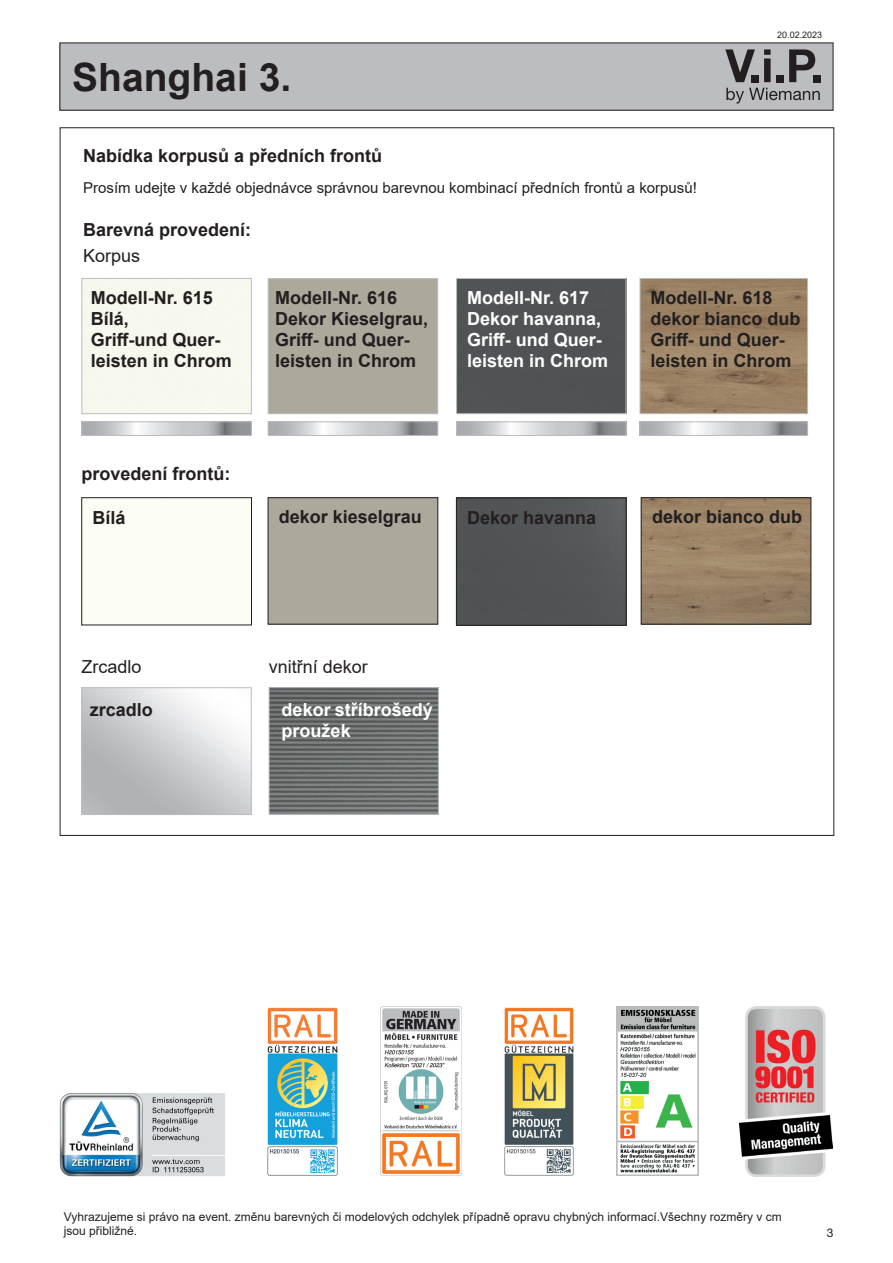
<style>
.page{position:relative;width:893px;height:1263px;background:#fff}
.page>*{position:absolute;margin:0;border:0;box-sizing:border-box;transform-origin:0 0}
.t1{font:700 39px "Arial";color:#231f20}
.t2{font:700 18px/21px "Arial";color:#231f20}
.t3{font:700 18px/21px "Arial";color:#fff}
.t4{font:18px "Arial";color:#231f20}
.t5{font:15px "Arial";color:#231f20}
.t6{font:12px/14.4px "Arial";color:#231f20}
.t7{font:12px "Helvetica Neue LT Std";color:#231f20}
.t8{font:9px "Arial";color:#231f20}
</style>
<div class="page">
<div style="left:60px;top:43px;width:773px;height:67px;background:#bcbdc0"></div>
<div style="left:60px;top:43px;width:773px;height:68px;border:1px solid #231f20"></div>
<svg style="left:725px;top:49px;width:30px;height:33px"></svg>
<div style="left:751px;top:75px;width:8px;height:7px;background:#231f20"></div>
<svg style="left:764px;top:49px;width:7px;height:33px"></svg>
<div style="left:776px;top:75px;width:7px;height:7px;background:#231f20"></div>
<svg style="left:789px;top:49px;width:26px;height:33px"></svg>
<div style="left:813px;top:75px;width:8px;height:7px;background:#231f20"></div>
<svg style="left:726px;top:88px;width:94px;height:16px"></svg>
<div style="left:82px;top:497px;width:170px;height:128px;border:1px solid #231f20"></div>
<div style="left:268px;top:497px;width:170px;height:127px;border:1px solid #231f20"></div>
<img style="left:643px;top:499px;width:166px;height:123px">
<div style="left:641px;top:497px;width:170px;height:127px;border:1px solid #231f20"></div>
<div style="left:458px;top:500px;width:166px;height:123px;background:#515455"></div>
<div style="left:456px;top:498px;width:170px;height:127px;border:1px solid #231f20"></div>
<div style="left:82px;top:687px;width:170px;height:128px;border:1px solid #bcbdc0"></div>
<img style="left:271px;top:689px;width:166px;height:124px">
<div style="left:269px;top:687px;width:170px;height:128px;border:1px solid #bcbdc0"></div>
<div style="left:268px;top:278px;width:170px;height:136px;border:1px solid #bcbdc0"></div>
<svg style="left:270px;top:424px;width:166px;height:10px;background:#c0c1c3"></svg>
<div style="left:268px;top:422px;width:170px;height:14px;border:1px solid #bcbdc0"></div>
<div style="left:82px;top:278px;width:170px;height:136px;border:1px solid #bcbdc0"></div>
<svg style="left:84px;top:424px;width:166px;height:10px;background:#c0c1c3"></svg>
<div style="left:82px;top:422px;width:170px;height:14px;border:1px solid #bcbdc0"></div>
<div style="left:458px;top:280px;width:166px;height:132px;background:#505354"></div>
<div style="left:456px;top:278px;width:170px;height:136px;border:1px solid #bcbdc0"></div>
<svg style="left:458px;top:424px;width:166px;height:10px;background:#c0c1c3"></svg>
<div style="left:456px;top:422px;width:170px;height:14px;border:1px solid #bcbdc0"></div>
<img style="left:642px;top:280px;width:164px;height:132px">
<div style="left:640px;top:278px;width:168px;height:136px;border:1px solid #bcbdc0"></div>
<svg style="left:642px;top:424px;width:164px;height:10px;background:#c0c1c3"></svg>
<div style="left:640px;top:422px;width:168px;height:14px;border:1px solid #bcbdc0"></div>
<img style="left:60px;top:1092px;width:165px;height:84px">
<img style="left:740px;top:1006px;width:93px;height:171px">
<img style="left:617px;top:1006px;width:81px;height:169px">
<img style="left:504px;top:1007px;width:70px;height:169px">
<img style="left:380px;top:1006px;width:81px;height:169px">
<img style="left:267px;top:1007px;width:71px;height:169px">
<h1 class="t1" style="left:72px;top:50px;width:220px">Shanghai 3.</h1>
<p class="t2" style="left:83px;top:145px;width:301px">Nabídka korpusů a předních frontů</p>
<p class="t5" style="left:83px;top:177px;width:615px">Prosím udejte v každé objednávce správnou barevnou kombinací předních frontů a korpusů!</p>
<p class="t2" style="left:83px;top:220px;width:170px">Barevná provedení:</p>
<p class="t4" style="left:83px;top:244px;width:59px">Korpus</p>
<p class="t8" style="left:777px;top:28px;width:47px">20.02.2023</p>
<p class="t2" style="left:91px;top:288px;width:143px">Modell-Nr. 615<br>Bílá,<br>Griff-und Quer&shy;leisten in Chrom</p>
<p class="t3" style="left:467px;top:288px;width:143px">Modell-Nr. 617<br>Dekor havanna,<br>Griff- und Quer&shy;leisten in Chrom</p>
<p class="t2" style="left:650px;top:288px;width:152px">Modell-Nr. 618 dekor bianco dub<br>Griff- und Quer&shy;leisten in Chrom</p>
<p class="t2" style="left:275px;top:288px;width:155px">Modell-Nr. 616<br>Dekor Kieselgrau,<br>Griff- und Quer&shy;leisten in Chrom</p>
<p class="t2" style="left:82px;top:464px;width:151px">provedení frontů:</p>
<p class="t2" style="left:93px;top:507px;width:35px">Bílá</p>
<p class="t2" style="left:279px;top:506px;width:145px">dekor kieselgrau</p>
<p class="t2" style="left:467px;top:507px;width:131px">Dekor havanna</p>
<p class="t2" style="left:652px;top:506px;width:152px">dekor bianco dub</p>
<p class="t4" style="left:269px;top:655px;width:101px">vnitřní dekor</p>
<p class="t4" style="left:82px;top:655px;width:62px">Zrcadlo</p>
<p class="t2" style="left:90px;top:699px;width:65px">zrcadlo</p>
<p class="t3" style="left:282px;top:699px;width:153px">dekor stříbrošedý proužek</p>
<p class="t6" style="left:64px;top:1209px;width:719px">Vyhrazujeme si právo na event. změnu barevných či modelových odchylek případně opravu chybných informací.Všechny rozměry v cm jsou přibližné.</p>
<p class="t7" style="left:827px;top:1226px;width:8px">3</p>
</div>
